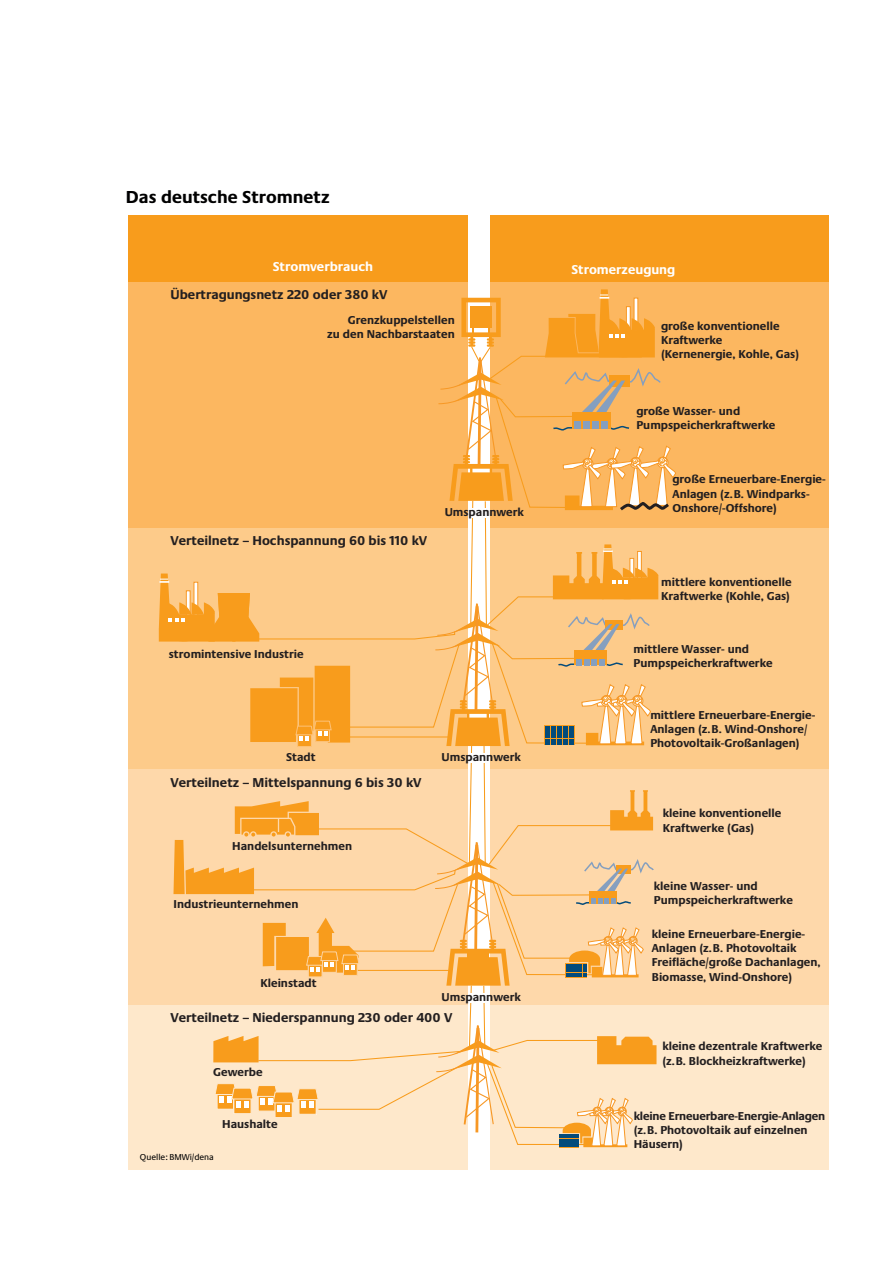
<style>
.page{position:relative;width:893px;height:1263px;background:#fff}
.page>*{position:absolute;margin:0;border:0;box-sizing:border-box;transform-origin:0 0}
.t1{font:700 18px "Neue Praxis";color:#000001}
.t2{font:700 13.35px "Neue Praxis";color:#231f20}
.t3{font:700 13.35px "Neue Praxis";color:#fff}
.t4{font:700 11.85px/14.2px "Neue Praxis";color:#231f20}
.t5{font:8.85px "Neue Praxis";color:#000001}
</style>
<div class="page">
<div style="left:128px;top:767px;width:701px;height:239px;background:#fed8aa"></div>
<div style="left:128px;top:1005px;width:701px;height:165px;background:#fee8cb"></div>
<div style="left:128px;top:526px;width:701px;height:242px;background:#fdcb8a"></div>
<div style="left:128px;top:282px;width:701px;height:245px;background:#fcb760"></div>
<div style="left:128px;top:215px;width:701px;height:67px;background:#f89c1c"></div>
<div style="left:468px;top:215px;width:21px;height:955px;background:#fff"></div>
<svg style="left:159px;top:289px;width:517px;height:858px"></svg>
<h1 class="t1" style="left:126px;top:186px;width:205px">Das deutsche Stromnetz</h1>
<p class="t3" style="left:273px;top:259px;width:102px">Stromverbrauch</p>
<p class="t2" style="left:171px;top:287px;width:218px">Übertragungsnetz 220 oder 380 kV</p>
<p class="t4" style="left:327px;top:313px;width:129px;text-align:right">Grenzkuppelstellen<br>zu den Nachbarstaaten</p>
<p class="t2" style="left:171px;top:532px;width:258px">Verteilnetz – Hochspannung 60 bis 110 kV</p>
<p class="t4" style="left:445px;top:504px;width:81px">Umspannwerk</p>
<p class="t4" style="left:169px;top:647px;width:136px">stromintensive Industrie</p>
<p class="t4" style="left:286px;top:750px;width:31px">Stadt</p>
<p class="t2" style="left:171px;top:775px;width:252px">Verteilnetz – Mittelspannung 6 bis 30 kV</p>
<p class="t4" style="left:232px;top:839px;width:121px">Handelsunternehmen</p>
<p class="t4" style="left:173px;top:897px;width:126px">Industrieunternehmen</p>
<p class="t4" style="left:442px;top:750px;width:81px">Umspannwerk</p>
<p class="t4" style="left:260px;top:975px;width:58px">Kleinstadt</p>
<p class="t4" style="left:442px;top:989px;width:81px">Umspannwerk</p>
<p class="t2" style="left:171px;top:1009px;width:283px">Verteilnetz – Niederspannung 230 oder 400 V</p>
<p class="t4" style="left:213px;top:1065px;width:51px">Gewerbe</p>
<p class="t4" style="left:222px;top:1117px;width:57px">Haushalte</p>
<p class="t5" style="left:140px;top:1151px;width:75px">Quelle: BMWi/dena</p>
<p class="t3" style="left:571px;top:262px;width:105px">Stromerzeugung</p>
<p class="t4" style="left:661px;top:318px;width:140px">große konventionelle<br>Kraftwerke (Kernenergie, Kohle, Gas)</p>
<p class="t4" style="left:636px;top:403px;width:141px">große Wasser- und<br>Pumpspeicherkraftwerke</p>
<p class="t4" style="left:672px;top:472px;width:155px">große Erneuerbare-Energie-<br>Anlagen (z.B. Windparks-<br>Onshore/-Offshore)</p>
<p class="t4" style="left:661px;top:574px;width:132px">mittlere konventionelle<br>Kraftwerke (Kohle, Gas)</p>
<p class="t4" style="left:634px;top:642px;width:141px">mittlere Wasser- und<br>Pumpspeicherkraftwerke</p>
<p class="t4" style="left:650px;top:707px;width:167px">mittlere Erneuerbare-Energie-<br>Anlagen (z.B. Wind-Onshore/<br>Photovoltaik-Großanlagen)</p>
<p class="t4" style="left:663px;top:806px;width:120px">kleine konventionelle<br>Kraftwerke (Gas)</p>
<p class="t4" style="left:654px;top:879px;width:141px">kleine Wasser- und<br>Pumpspeicherkraftwerke</p>
<p class="t4" style="left:652px;top:926px;width:170px">kleine Erneuerbare-Energie-<br>Anlagen (z.B. Photovoltaik<br>Freifläche/große Dachanlagen,<br>Biomasse, Wind-Onshore)</p>
<p class="t4" style="left:662px;top:1039px;width:162px">kleine dezentrale Kraftwerke (z.B. Blockheizkraftwerke)</p>
<p class="t4" style="left:634px;top:1109px;width:193px">kleine Erneuerbare-Energie-Anlagen (z.B. Photovoltaik auf einzelnen<br>Häusern)</p>
</div>
